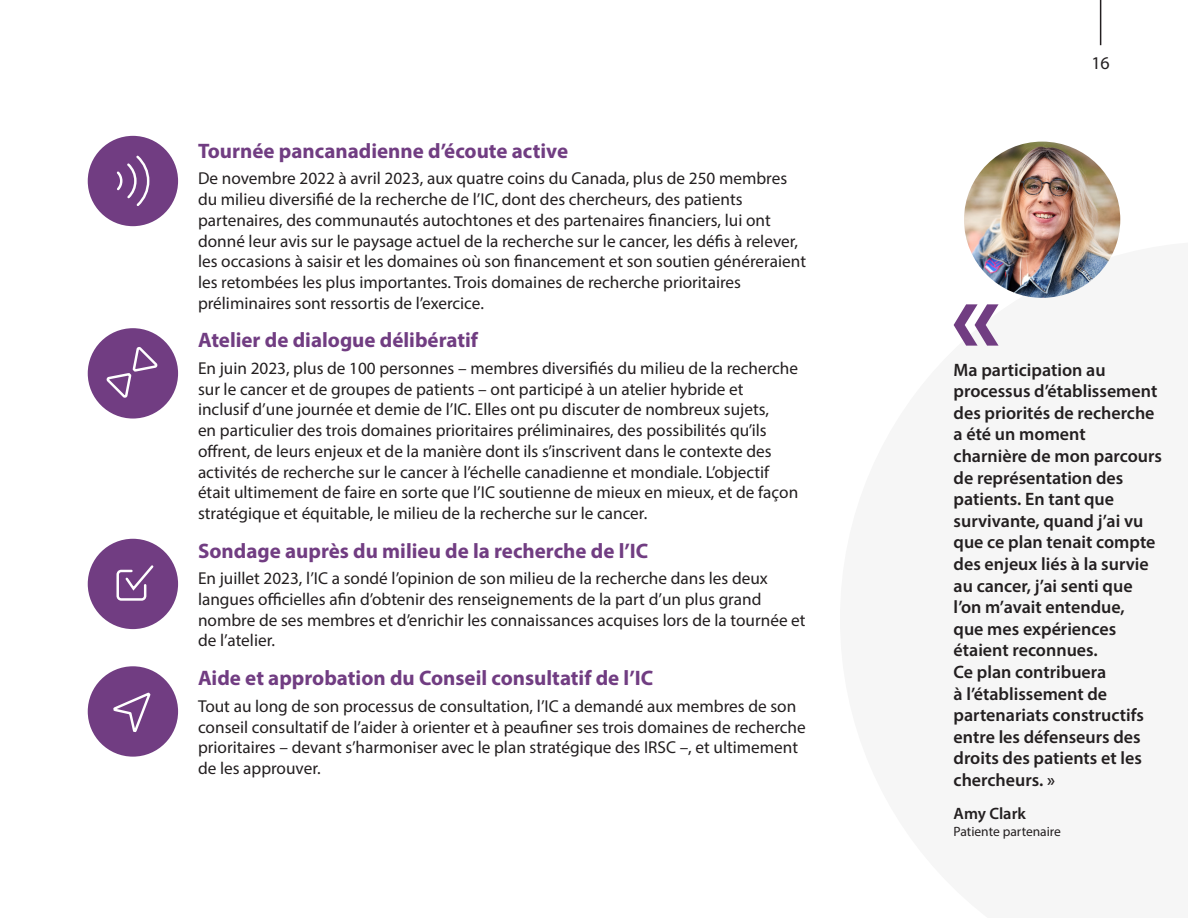
<style>
.page{position:relative;width:1188px;height:918px;background:#fff}
.page>*{position:absolute;margin:0;border:0;box-sizing:border-box;transform-origin:0 0}
.t1{font:700 21px "Myriad Pro";color:#713d82}
.t2{font:600 18px/21.6px "Myriad Pro";color:#231f20}
.t3{font:18px "Myriad Pro";color:#231f20}
.t4{font:17.25px/20.7px "Myriad Pro";color:#231f20}
.t5{font:600 16.5px "Myriad Pro";color:#231f20}
.t6{font:13.5px "Myriad Pro";color:#231f20}
</style>
<div class="page">
<img style="left:964px;top:142px;width:156px;height:156px;border-radius:78px">
<div style="left:88px;top:666px;width:90px;height:91px;background:#713d82;border-radius:50%"></div>
<svg style="left:113px;top:692px;width:38px;height:40px"></svg>
<div style="left:88px;top:539px;width:90px;height:90px;background:#713d82;border-radius:50%"></div>
<svg style="left:116px;top:565px;width:38px;height:36px"></svg>
<div style="left:88px;top:328px;width:90px;height:91px;background:#713d82;border-radius:50%"></div>
<svg style="left:106px;top:347px;width:52px;height:51px"></svg>
<div style="left:88px;top:136px;width:90px;height:90px;background:#713d82;border-radius:50%"></div>
<svg style="left:116px;top:155px;width:34px;height:51px"></svg>
<svg style="left:954px;top:304px;width:45px;height:42px"></svg>
<hr style="left:1100px;top:0;width:1px;height:45px;background:#231f20">
<p class="t1" style="left:198px;top:137px;width:372px">Tournée pancanadienne d’écoute active</p>
<p class="t4" style="left:198px;top:168px;width:610px">De novembre 2022 à avril 2023, aux quatre coins du Canada, plus de 250 membres du milieu diversifié de la recherche de l’IC, dont des chercheurs, des patients partenaires, des communautés autochtones et des partenaires financiers, lui ont donné leur avis sur le paysage actuel de la recherche sur le cancer, les défis à relever, les occasions à saisir et les domaines où son financement et son soutien généreraient les retombées les plus importantes. Trois domaines de recherche prioritaires préliminaires sont ressortis de l’exercice.</p>
<p class="t1" style="left:198px;top:327px;width:282px">Atelier de dialogue délibératif</p>
<p class="t4" style="left:198px;top:358px;width:602px">En juin 2023, plus de 100 personnes – membres diversifiés du milieu de la recherche sur le cancer et de groupes de patients – ont participé à un atelier hybride et inclusif d’une journée et demie de l’IC. Elles ont pu discuter de nombreux sujets,<br>en particulier des trois domaines prioritaires préliminaires, des possibilités qu’ils offrent, de leurs enjeux et de la manière dont ils s’inscrivent dans le contexte des activités de recherche sur le cancer à l’échelle canadienne et mondiale. L’objectif était ultimement de faire en sorte que l’IC soutienne de mieux en mieux, et de façon stratégique et équitable, le milieu de la recherche sur le cancer.</p>
<p class="t1" style="left:198px;top:537px;width:452px">Sondage auprès du milieu de la recherche de l’IC</p>
<p class="t4" style="left:198px;top:568px;width:609px">En juillet 2023, l’IC a sondé l’opinion de son milieu de la recherche dans les deux langues officielles afin d’obtenir des renseignements de la part d’un plus grand nombre de ses membres et d’enrichir les connaissances acquises lors de la tournée et de l’atelier.</p>
<p class="t1" style="left:198px;top:664px;width:457px">Aide et approbation du Conseil consultatif de l’IC</p>
<p class="t4" style="left:198px;top:695px;width:609px">Tout au long de son processus de consultation, l’IC a demandé aux membres de son conseil consultatif de l’aider à orienter et à peaufiner ses trois domaines de recherche prioritaires – devant s’harmoniser avec le plan stratégique des IRSC –, et ultimement de les approuver.</p>
<p class="t3" style="left:1091px;top:52px;width:20px">16</p>
<p class="t2" style="left:954px;top:358px;width:210px">Ma participation au processus d’établissement des priorités de recherche a été un moment charnière de mon parcours de représentation des patients. En tant que survivante, quand j’ai vu que ce plan tenait compte des enjeux liés à la survie au cancer, j’ai senti que l’on m’avait entendue,<br>que mes expériences étaient reconnues.<br>Ce plan contribuera<br>à l’établissement de partenariats constructifs entre les défenseurs des droits des patients et les chercheurs. »</p>
<p class="t5" style="left:954px;top:803px;width:74px">Amy Clark</p>
<p class="t6" style="left:954px;top:823px;width:109px">Patiente partenaire</p>
</div>
